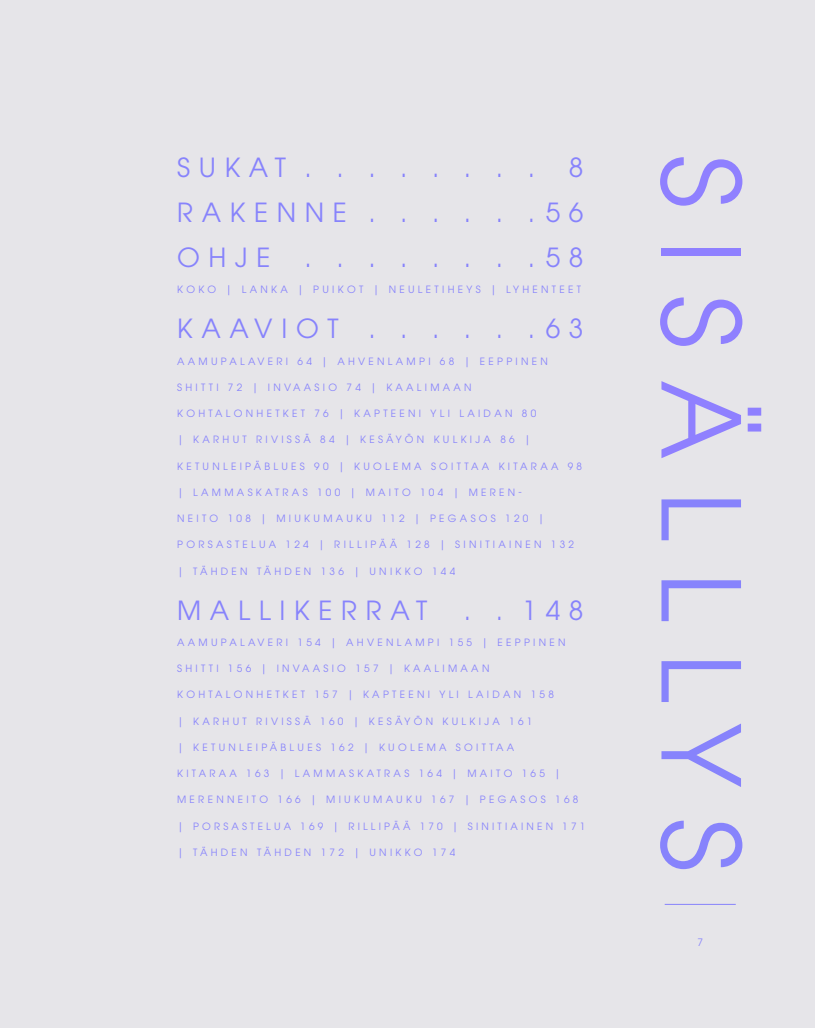
<style>
.page{position:relative;width:815px;height:1028px;background:#e6e5e9}
.page>*{position:absolute;margin:0;border:0;box-sizing:border-box;transform-origin:0 0}
.t1{font:107.5px "ITC Avant Garde Pro";letter-spacing:.29em;color:#8783fc}
.t2{font:26.25px "ITC Avant Garde Pro";letter-spacing:.33em;color:#8783fc}
.t3{font:10.12px "ITC Avant Garde Pro";color:#8783fc}
.t4{font:10px "ITC Avant Garde Pro";letter-spacing:.33em;color:#8783fc}
.s1{color:#8f80ff}
</style>
<div class="page">
<hr style="left:665px;top:904px;width:71px;height:1px;background:#8783fc">
<h2 class="t2" style="left:177px;top:151px;width:359px">SUKAT . . . . . . . .</h2>
<h2 class="t2" style="left:569px;top:151px;width:16px">8</h2>
<h2 class="t2" style="left:177px;top:196px;width:327px">RAKENNE . . . . .</h2>
<h2 class="t2" style="left:546px;top:196px;width:39px">5 6</h2>
<h2 class="t2" style="left:177px;top:241px;width:95px">OHJE</h2>
<h2 class="t2" style="left:305px;top:241px;width:200px">. . . . . . .</h2>
<h2 class="t2" style="left:546px;top:241px;width:39px">5 8</h2>
<p class="t4" style="left:177px;top:283px;width:405px">KOKO | LANKA | PUIKOT | NEULETIHEYS | LYHENTEET</p>
<h2 class="t2" style="left:177px;top:312px;width:327px">KAAVIOT . . . . .</h2>
<h2 class="t2" style="left:546px;top:312px;width:39px">6 3</h2>
<p class="t4" style="left:177px;top:354px;width:372px">AAMUPALAVERI 64 | AHVENLAMPI 68 | EEPPINEN</p>
<p class="t4" style="left:177px;top:381px;width:296px">SHITTI 72 | INVAASIO 74 | KAALIMAAN</p>
<p class="t4" style="left:177px;top:407px;width:361px">KOHTALONHETKET 76 | KAPTEENI YLI LAIDAN 80</p>
<p class="t4" style="left:177px;top:433px;width:355px">| KARHUT RIVISSÄ 84 | KESÄYÖN KULKIJA 86 |</p>
<p class="t4" style="left:177px;top:459px;width:407px">KETUNLEIPÄBLUES 90 | KUOLEMA SOITTAA KITARAA 98</p>
<p class="t4" style="left:177px;top:486px;width:346px">| LAMMASKATRAS 100 | MAITO 104 | MEREN-</p>
<p class="t4" style="left:177px;top:512px;width:369px">NEITO 108 | MIUKUMAUKU 112 | PEGASOS 120 |</p>
<p class="t4" style="left:177px;top:538px;width:398px">PORSASTELUA 124 | RILLIPÄÄ 128 | SINITIAINEN 132</p>
<p class="t4" style="left:177px;top:564px;width:280px">| TÄHDEN TÄHDEN 136 | UNIKKO 144</p>
<h2 class="t2" style="left:177px;top:593px;width:252px">MALLIKERRAT</h2>
<h2 class="t2" style="left:464px;top:593px;width:9px">.</h2>
<h2 class="t2" style="left:522px;top:593px;width:62px">148</h2>
<p class="t4" style="left:177px;top:636px;width:390px">AAMUPALAVERI 154 | AHVENLAMPI 155 | EEPPINEN</p>
<p class="t4" style="left:177px;top:662px;width:314px">SHITTI 156 | INVAASIO 157 | KAALIMAAN</p>
<p class="t4" style="left:177px;top:688px;width:378px">KOHTALONHETKET 157 | KAPTEENI YLI LAIDAN 158</p>
<p class="t4" style="left:177px;top:714px;width:357px">| KARHUT RIVISSÄ 160 | KESÄYÖN KULKIJA 161</p>
<p class="t4" style="left:177px;top:741px;width:339px">| KETUNLEIPÄBLUES 162 | KUOLEMA SOITTAA</p>
<p class="t4" style="left:177px;top:767px;width:385px">KITARAA 163 | LAMMASKATRAS 164 | MAITO 165 |</p>
<p class="t4" style="left:177px;top:793px;width:403px">MERENNEITO 166 | MIUKUMAUKU 167 | PEGASOS 168</p>
<p class="t4" style="left:177px;top:819px;width:410px">| PORSASTELUA 169 | RILLIPÄÄ 170 | SINITIAINEN 171</p>
<p class="t4" style="left:177px;top:846px;width:280px">| TÄHDEN TÄHDEN 172 | UNIKKO 174</p>
<h1 class="t1" style="left:768px;top:155px;width:718px;rotate:90deg"><span class="s1">SISÄ</span>LLLYS</h1>
<p class="t3" style="left:697px;top:935px;width:7px">7</p>
</div>
